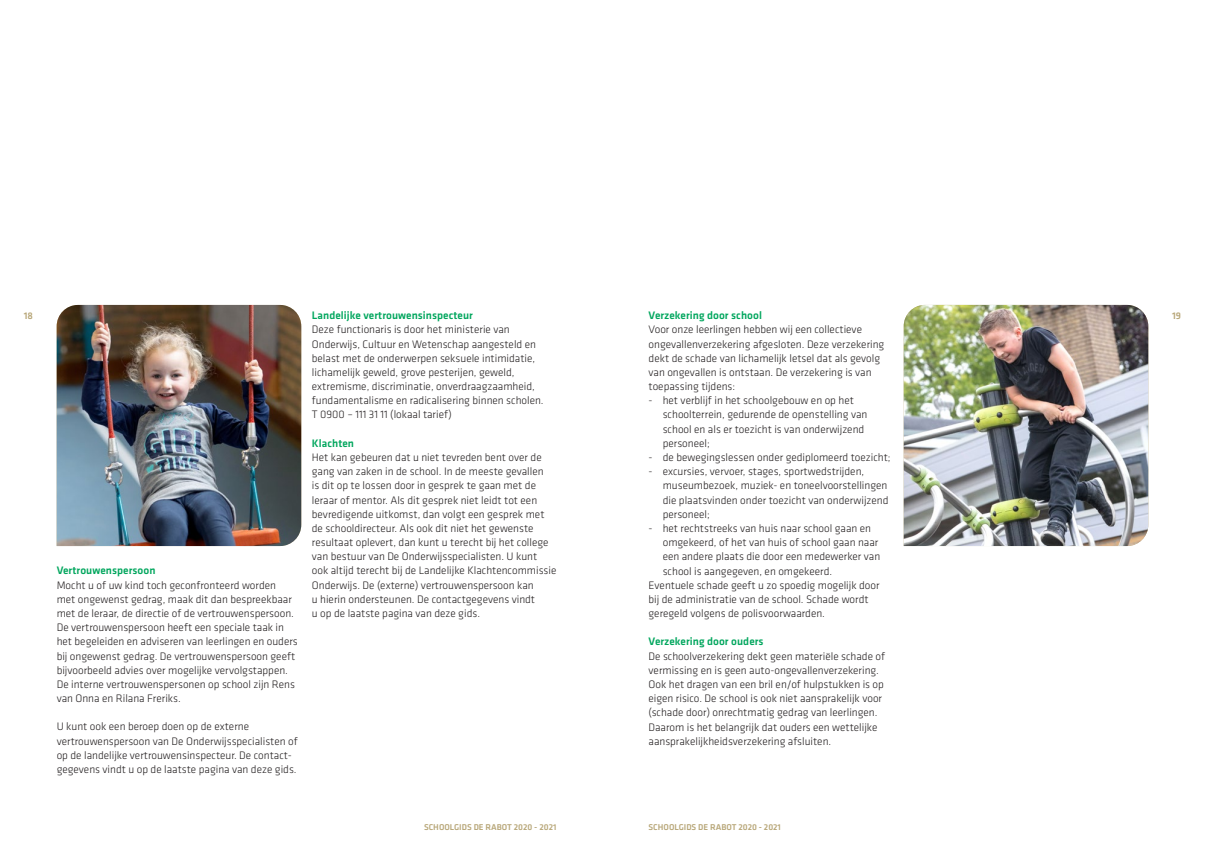
<style>
.page{position:relative;width:1205px;height:851px;background:#fff}
.page>*{position:absolute;margin:0;border:0;box-sizing:border-box;transform-origin:0 0}
.t1{font:300 11.25px/14.1px "Klavika";color:#231f20}
.t2{font:500 11.25px "Klavika";letter-spacing:.005em;color:#00a65d}
.t3{font:500 10px "Klavika";color:#b8a779}
.t4{font:500 8.75px "Klavika";color:#b8a779}
</style>
<div class="page">
<img style="left:904px;top:305px;width:244px;height:241px">
<img style="left:57px;top:305px;width:244px;height:241px">
<p class="t2" style="left:312px;top:308px;width:163px">Landelijke vertrouwensinspecteur</p>
<p class="t1" style="left:312px;top:322px;width:233px">Deze functionaris is door het ministerie van Onderwijs, Cultuur en Wetenschap aangesteld en belast met de onderwerpen seksuele intimidatie, lichamelijk geweld, grove pesterijen, geweld, extremisme, discriminatie, onverdraagzaamheid, fundamentalisme en radicalisering binnen scholen.<br>T 0900 – 111 31 11 (lokaal tarief)</p>
<p class="t2" style="left:312px;top:435px;width:44px">Klachten</p>
<p class="t1" style="left:312px;top:450px;width:246px">Het kan gebeuren dat u niet tevreden bent over de gang van zaken in de school. In de meeste gevallen<br>is dit op te lossen door in gesprek te gaan met de leraar of mentor. Als dit gesprek niet leidt tot een bevredigende uitkomst, dan volgt een gesprek met de schooldirecteur. Als ook dit niet het gewenste resultaat oplevert, dan kunt u terecht bij het college van bestuur van De Onderwijsspecialisten. U kunt ook altijd terecht bij de Landelijke Klachtencommissie Onderwijs. De (externe) vertrouwenspersoon kan<br>u hierin ondersteunen. De contactgegevens vindt<br>u op de laatste pagina van deze gids.</p>
<p class="t2" style="left:648px;top:308px;width:115px">Verzekering door school</p>
<p class="t1" style="left:648px;top:322px;width:237px">Voor onze leerlingen hebben wij een collectieve ongevallenverzekering afgesloten. Deze verzekering dekt de schade van lichamelijk letsel dat als gevolg van ongevallen is ontstaan. De verzekering is van toepassing tijdens:</p>
<p class="t1" style="left:663px;top:393px;width:206px;text-indent:-14px">- het verblijf in het schoolgebouw en op het schoolterrein, gedurende de openstelling van school en als er toezicht is van onderwijzend personeel;</p>
<p class="t1" style="left:648px;top:450px;width:244px">- de bewegingslessen onder gediplomeerd toezicht;</p>
<p class="t1" style="left:663px;top:464px;width:227px;text-indent:-14px">- excursies, vervoer, stages, sportwedstrijden, museumbezoek, muziek- en toneelvoorstellingen die plaatsvinden onder toezicht van onderwijzend personeel;</p>
<p class="t1" style="left:648px;top:521px;width:224px">- het rechtstreeks van huis naar school gaan en</p>
<p class="t1" style="left:663px;top:535px;width:217px">omgekeerd, of het van huis of school gaan naar</p>
<p class="t1" style="left:663px;top:549px;width:219px">een andere plaats die door een medewerker van</p>
<p class="t1" style="left:663px;top:563px;width:171px">school is aangegeven, en omgekeerd.</p>
<p class="t1" style="left:648px;top:577px;width:233px">Eventuele schade geeft u zo spoedig mogelijk door</p>
<p class="t1" style="left:648px;top:592px;width:222px">bij de administratie van de school. Schade wordt</p>
<p class="t1" style="left:648px;top:606px;width:178px">geregeld volgens de polisvoorwaarden.</p>
<p class="t2" style="left:648px;top:634px;width:117px">Verzekering door ouders</p>
<p class="t1" style="left:648px;top:648px;width:238px">De schoolverzekering dekt geen materiële schade of vermissing en is geen auto-ongevallenverzekering.<br>Ook het dragen van een bril en/of hulpstukken is op eigen risico. De school is ook niet aansprakelijk voor (schade door) onrechtmatig gedrag van leerlingen.<br>Daarom is het belangrijk dat ouders een wettelijke aansprakelijkheidsverzekering afsluiten.</p>
<p class="t3" style="left:24px;top:309px;width:11px">18</p>
<p class="t3" style="left:1172px;top:309px;width:11px">19</p>
<p class="t2" style="left:57px;top:563px;width:100px">Vertrouwenspersoon</p>
<p class="t1" style="left:57px;top:577px;width:243px">Mocht u of uw kind toch geconfronteerd worden<br>met ongewenst gedrag, maak dit dan bespreekbaar met de leraar, de directie of de vertrouwenspersoon.<br>De vertrouwenspersoon heeft een speciale taak in het begeleiden en adviseren van leerlingen en ouders bij ongewenst gedrag. De vertrouwenspersoon geeft bijvoorbeeld advies over mogelijke vervolgstappen.<br>De interne vertrouwenspersonen op school zijn Rens van Onna en Rilana Freriks.</p>
<p class="t1" style="left:57px;top:719px;width:242px">U kunt ook een beroep doen op de externe vertrouwenspersoon van De Onderwijsspecialisten of op de landelijke vertrouwensinspecteur. De contact&shy;gegevens vindt u op de laatste pagina van deze gids.</p>
<p class="t4" style="left:424px;top:820px;width:134px">SCHOOLGIDS DE RABOT 2020 - 2021</p>
<p class="t4" style="left:648px;top:820px;width:134px">SCHOOLGIDS DE RABOT 2020 - 2021</p>
</div>
